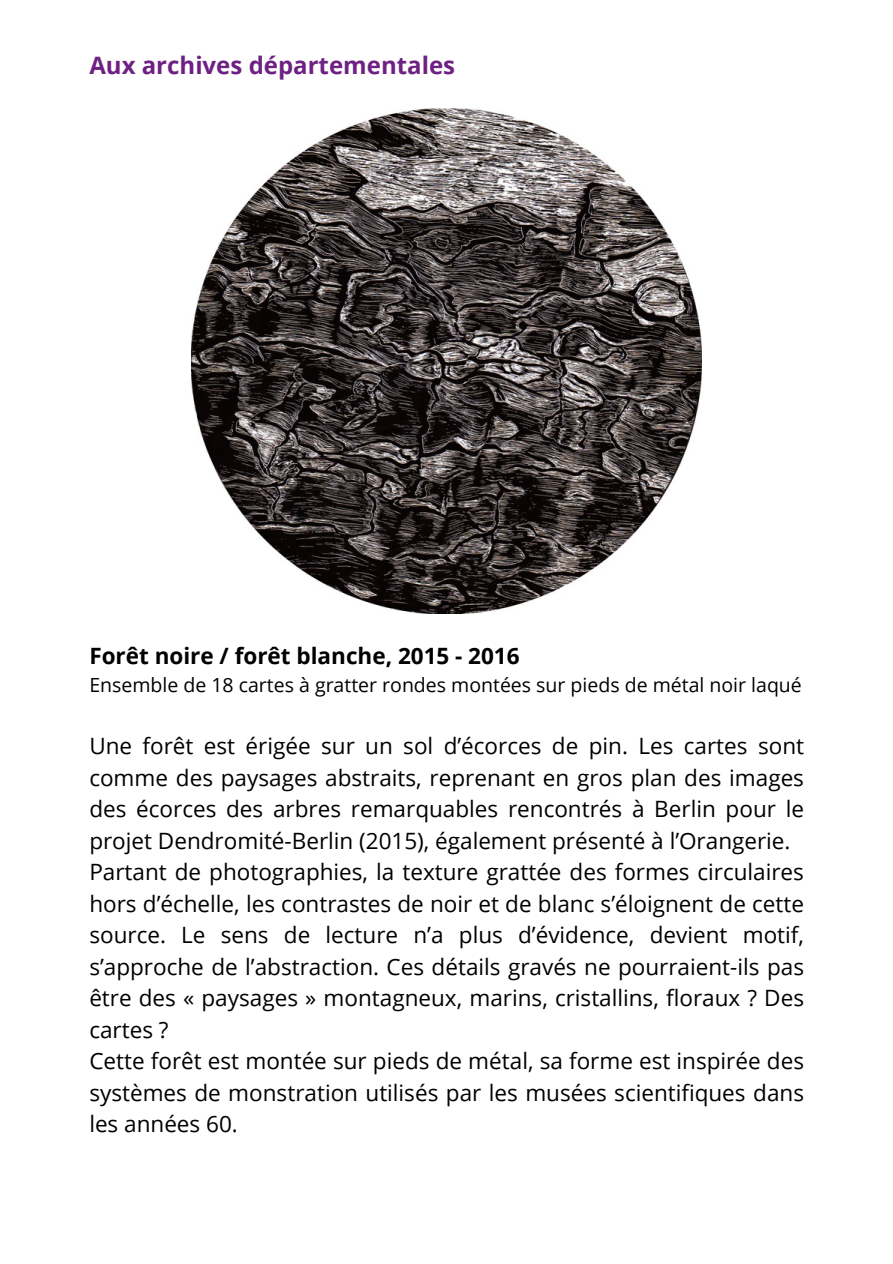
<style>
.page{position:relative;width:893px;height:1264px;background:#fff}
.page>*{position:absolute;margin:0;border:0;box-sizing:border-box;transform-origin:0 0}
.t1{font:700 24px "Open Sans";color:#6f2183}
.t2{font:22.5px/31.5px "Open Sans";color:#000;text-align:justify}
.t3{font:700 22.5px "Open Sans";color:#000}
.t4{font:19.5px "Open Sans";color:#000}
</style>
<div class="page">
<img style="left:192px;top:108px;width:509px;height:505px">
<p class="t1" style="left:89px;top:48px;width:367px">Aux archives départementales</p>
<p class="t3" style="left:89px;top:640px;width:431px">Forêt noire / forêt blanche, 2015 - 2016</p>
<p class="t4" style="left:89px;top:671px;width:714px">Ensemble de 18 cartes à gratter rondes montées sur pieds de métal noir laqué</p>
<p class="t2" style="left:89px;top:729px;width:716px">Une forêt est érigée sur un sol d’écorces de pin. Les cartes sont comme des paysages abstraits, reprenant en gros plan des images des écorces des arbres remarquables rencontrés à Berlin pour le projet Dendromité-Berlin (2015), également présenté à l’Orangerie.</p>
<p class="t2" style="left:89px;top:855px;width:716px">Partant de photographies, la texture grattée des formes circulaires hors d’échelle, les contrastes de noir et de blanc s’éloignent de cette source. Le sens de lecture n’a plus d’évidence, devient motif, s’approche de l’abstraction. Ces détails gravés ne pourraient-ils pas être des « paysages » montagneux, marins, cristallins, floraux ? Des cartes ?</p>
<p class="t2" style="left:89px;top:1044px;width:716px">Cette forêt est montée sur pieds de métal, sa forme est inspirée des systèmes de monstration utilisés par les musées scientifiques dans les années 60.</p>
</div>
